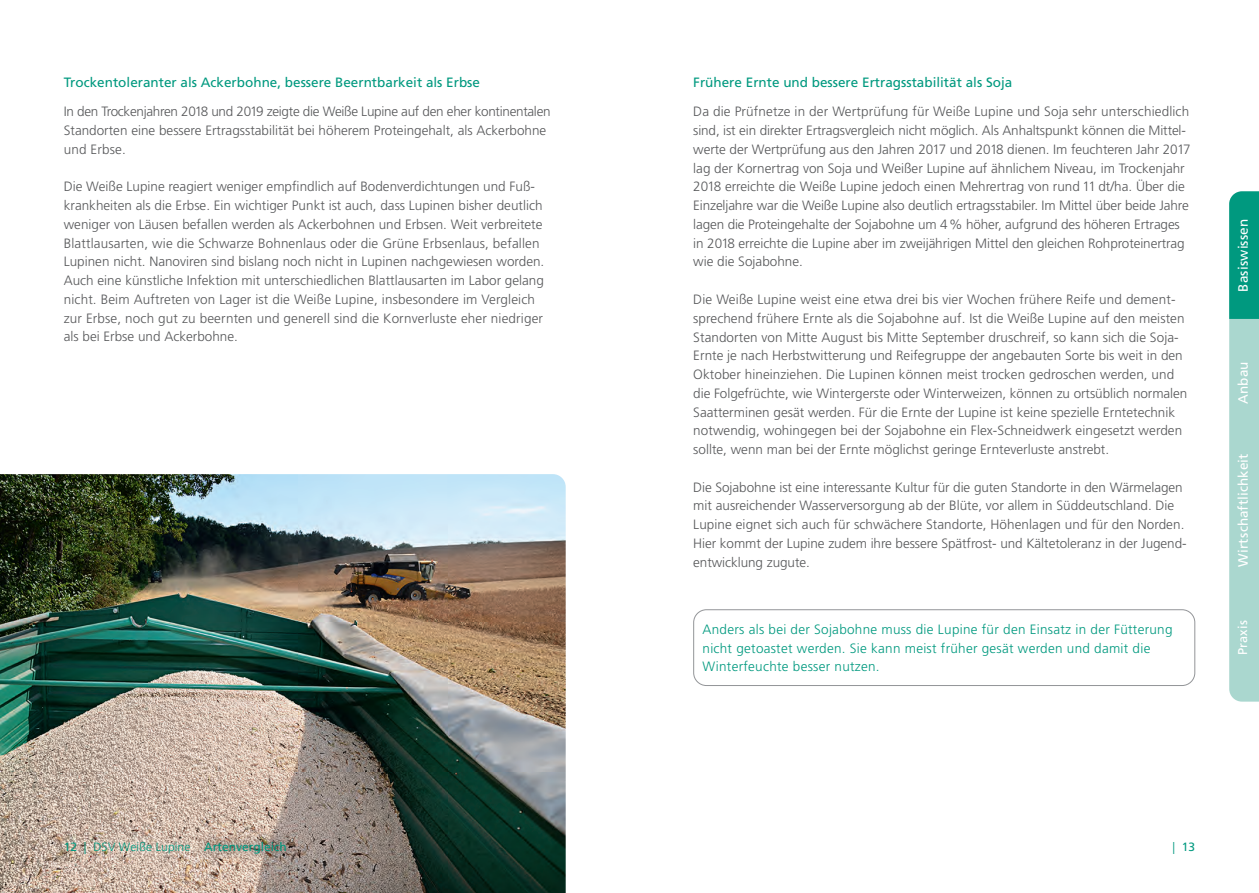
<style>
.page{position:relative;width:1259px;height:893px;background:#fff}
.page>*{position:absolute;margin:0;border:0;box-sizing:border-box;transform-origin:0 0}
.t1{font:300 13.5px/18.8px "Frutiger";color:#57585a}
.t2{font:300 13.5px/18.8px "Frutiger";letter-spacing:.02em;color:#00997f}
.t3{font:13.5px "Frutiger";color:#00997f}
.t4{font:13.5px "Frutiger";letter-spacing:.01em;color:#fff}
.t5{font:12.75px "Frutiger";letter-spacing:.01em;color:#fff}
.t6{font:12px "Frutiger";color:#00997f}
.s1{font-weight:300}
</style>
<div class="page">
<img style="left:0;top:474px;width:566px;height:419px">
<div style="left:693px;top:609px;width:502px;height:77px;border:1px solid #939598;border-radius:13px"></div>
<svg style="left:1229px;top:191px;width:30px;height:511px;background:#83c8bc"></svg>
<div style="left:57px;top:833px;width:142px;height:29px;background:#fff;opacity:.75"></div>
<svg style="left:194px;top:831px;width:103px;height:33px;background:#b39f93"></svg>
<p class="t3" style="left:64px;top:74px;width:418px">Trockentoleranter als Ackerbohne, bessere Beerntbarkeit als Erbse</p>
<p class="t1" style="left:64px;top:103px;width:488px">In den Trockenjahren 2018 und 2019 zeigte die Weiße Lupine auf den eher kontinentalen<br>Standorten eine bessere Ertragsstabilität bei höherem Proteingehalt, als Ackerbohne und Erbse.</p>
<p class="t1" style="left:64px;top:178px;width:482px">Die Weiße Lupine reagiert weniger empfindlich auf Bodenverdichtungen und Fuß&shy;krankheiten als die Erbse. Ein wichtiger Punkt ist auch, dass Lupinen bisher deutlich weniger von Läusen befallen werden als Ackerbohnen und Erbsen. Weit verbreitete Blattlausarten, wie die Schwarze Bohnenlaus oder die Grüne Erbsenlaus, befallen Lupinen nicht. Nanoviren sind bislang noch nicht in Lupinen nachgewiesen worden.<br>Auch eine künstliche Infektion mit unterschiedlichen Blattlausarten im Labor gelang nicht. Beim Auftreten von Lager ist die Weiße Lupine, insbesondere im Vergleich zur Erbse, noch gut zu beernten und generell sind die Kornverluste eher niedriger als bei Erbse und Ackerbohne.</p>
<p class="t3" style="left:693px;top:74px;width:320px">Frühere Ernte und bessere Ertragsstabilität als Soja</p>
<p class="t1" style="left:693px;top:103px;width:499px">Da die Prüfnetze in der Wertprüfung für Weiße Lupine und Soja sehr unterschiedlich sind, ist ein direkter Ertragsvergleich nicht möglich. Als Anhaltspunkt können die Mittel&shy;werte der Wertprüfung aus den Jahren 2017 und 2018 dienen. Im feuchteren Jahr 2017 lag der Kornertrag von Soja und Weißer Lupine auf ähnlichem Niveau, im Trockenjahr 2018 erreichte die Weiße Lupine jedoch einen Mehrertrag von rund 11 dt/ha. Über die Einzeljahre war die Weiße Lupine also deutlich ertragsstabiler. Im Mittel über beide Jahre lagen die Proteingehalte der Sojabohne um 4% höher, aufgrund des höheren Ertrages in 2018 erreichte die Lupine aber im zweijährigen Mittel den gleichen Rohproteinertrag wie die Sojabohne.</p>
<p class="t1" style="left:693px;top:290px;width:495px">Die Weiße Lupine weist eine etwa drei bis vier Wochen frühere Reife und dement&shy;sprechend frühere Ernte als die Sojabohne auf. Ist die Weiße Lupine auf den meisten Standorten von Mitte August bis Mitte September druschreif, so kann sich die Soja-Ernte je nach Herbstwitterung und Reifegruppe der angebauten Sorte bis weit in den Oktober hineinziehen. Die Lupinen können meist trocken gedroschen werden, und die Folgefrüchte, wie Wintergerste oder Winterweizen, können zu ortsüblich normalen Saatterminen gesät werden. Für die Ernte der Lupine ist keine spezielle Erntetechnik notwendig, wohingegen bei der Sojabohne ein Flex-Schneidwerk eingesetzt werden sollte, wenn man bei der Ernte möglichst geringe Ernteverluste anstrebt.</p>
<p class="t1" style="left:693px;top:478px;width:495px">Die Sojabohne ist eine interessante Kultur für die guten Standorte in den Wärmelagen mit ausreichender Wasserversorgung ab der Blüte, vor allem in Süddeutschland. Die Lupine eignet sich auch für schwächere Standorte, Höhenlagen und für den Norden.<br>Hier kommt der Lupine zudem ihre bessere Spätfrost- und Kältetoleranz in der Jugend&shy;entwicklung zugute.</p>
<p class="t2" style="left:702px;top:620px;width:471px">Anders als bei der Sojabohne muss die Lupine für den Einsatz in der Fütterung nicht getoastet werden. Sie kann meist früher gesät werden und damit die<br>Winterfeuchte besser nutzen.</p>
<p class="t4" style="left:1235px;top:292px;width:74px;rotate:-90deg">Basiswissen</p>
<p class="t4" style="left:1235px;top:404px;width:44px;rotate:-90deg">Anbau</p>
<p class="t4" style="left:1235px;top:567px;width:115px;rotate:-90deg">Wirtschaftlichkeit</p>
<p class="t5" style="left:1235px;top:655px;width:36px;rotate:-90deg">Praxis</p>
<p class="t6" style="left:64px;top:840px;width:224px">12 <span class="s1">| DSV Weiße Lupine</span> Artenvergleich</p>
<p class="t6" style="left:1172px;top:840px;width:24px"><span class="s1">|</span> 13</p>
</div>
